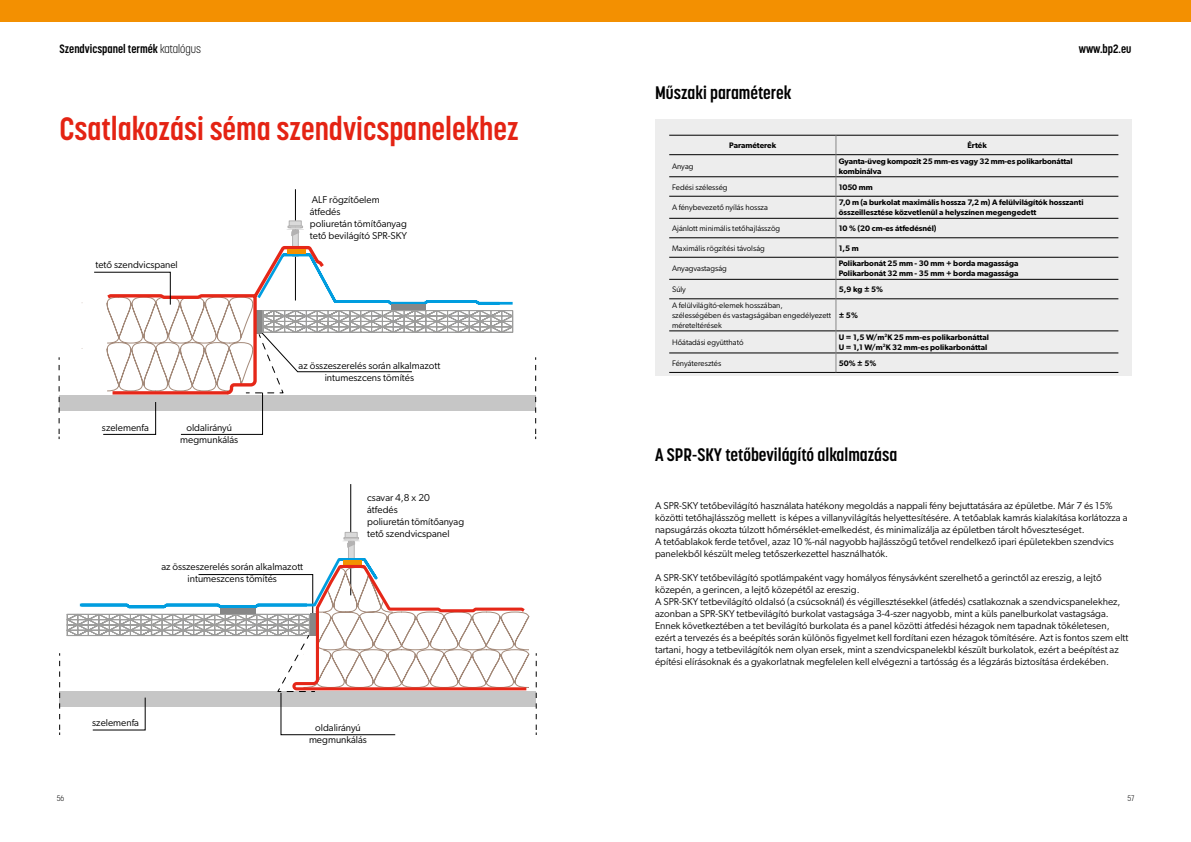
<style>
.page{position:relative;width:1191px;height:842px;background:#fff}
.page>*{position:absolute;margin:0;border:0;box-sizing:border-box;transform-origin:0 0}
.t1{font:700 32px "Korolev Condensed";color:#e42313}
.t2{font:700 18px "Korolev Condensed";color:#000}
.t3{font:700 12px "Korolev Condensed";color:#000}
.t4{font:10px/12px "Gibson";color:#0a0a0a}
.t5{font:10px/12px "Gibson";color:#000;text-align:center}
.t6{font:600 8px/10px "Gibson";color:#000}
.t7{font:8px/10px "Gibson";color:#000}
.t8{font:300 8px "Korolev Condensed";color:#000}
.s1{font-weight:300}
</style>
<div class="page">
<div style="left:0;top:0;width:1191px;height:22px;background:#f39001"></div>
<div style="left:655px;top:119px;width:476px;height:257px;background:#ededed"></div>
<hr style="left:295px;top:189px;width:1px;height:111px;background:#000">
<hr style="left:350px;top:484px;width:1px;height:111px;background:#000">
<svg style="left:289px;top:221px;width:12px;height:5px"></svg>
<svg style="left:292px;top:236px;width:6px;height:7px"></svg>
<svg style="left:287px;top:226px;width:17px;height:10px"></svg>
<div style="left:59px;top:395px;width:476px;height:15px;background:#c6c6c6"></div>
<svg style="left:59px;top:357px;width:1px;height:82px"></svg>
<svg style="left:535px;top:357px;width:1px;height:82px"></svg>
<svg style="left:81px;top:243px;width:434px;height:192px"></svg>
<svg style="left:345px;top:532px;width:12px;height:5px"></svg>
<svg style="left:348px;top:548px;width:6px;height:9px"></svg>
<svg style="left:343px;top:537px;width:17px;height:11px"></svg>
<div style="left:60px;top:691px;width:476px;height:15px;background:#c6c6c6"></div>
<svg style="left:59px;top:653px;width:1px;height:82px"></svg>
<svg style="left:536px;top:653px;width:1px;height:82px"></svg>
<svg style="left:66px;top:557px;width:464px;height:178px"></svg>
<hr style="left:669px;top:135px;width:167px;height:1px;background:#000">
<hr style="left:669px;top:155px;width:167px;height:1px;background:#000">
<hr style="left:669px;top:177px;width:167px;height:1px;background:#000">
<hr style="left:669px;top:196px;width:167px;height:1px;background:#000">
<hr style="left:669px;top:218px;width:167px;height:1px;background:#000">
<hr style="left:669px;top:238px;width:167px;height:1px;background:#000">
<hr style="left:669px;top:257px;width:167px;height:1px;background:#000">
<hr style="left:669px;top:279px;width:167px;height:1px;background:#000">
<hr style="left:669px;top:299px;width:167px;height:1px;background:#000">
<hr style="left:669px;top:331px;width:167px;height:1px;background:#000">
<hr style="left:669px;top:353px;width:167px;height:1px;background:#000">
<hr style="left:669px;top:372px;width:167px;height:1px;background:#000">
<hr style="left:836px;top:135px;width:282px;height:1px;background:#000">
<hr style="left:836px;top:155px;width:282px;height:1px;background:#000">
<hr style="left:836px;top:177px;width:282px;height:1px;background:#000">
<hr style="left:836px;top:196px;width:282px;height:1px;background:#000">
<hr style="left:836px;top:218px;width:282px;height:1px;background:#000">
<hr style="left:836px;top:238px;width:282px;height:1px;background:#000">
<hr style="left:836px;top:257px;width:282px;height:1px;background:#000">
<hr style="left:836px;top:279px;width:282px;height:1px;background:#000">
<hr style="left:836px;top:299px;width:282px;height:1px;background:#000">
<hr style="left:836px;top:331px;width:282px;height:1px;background:#000">
<hr style="left:836px;top:353px;width:282px;height:1px;background:#000">
<hr style="left:836px;top:372px;width:282px;height:1px;background:#000">
<svg style="left:835px;top:135px;width:1px;height:164px"></svg>
<hr style="left:835px;top:299px;width:1px;height:32px;background:#878787">
<svg style="left:835px;top:331px;width:1px;height:41px"></svg>
<p class="t3" style="left:60px;top:42px;width:143px">Szendvicspanel termék <span class="s1">katalógus</span></p>
<p class="t3" style="left:1078px;top:42px;width:54px">www.bp2.eu</p>
<h1 class="t1" style="left:60px;top:110px;width:460px">Csatlakozási séma szendvicspanelekhez</h1>
<p class="t5" style="left:95px;top:258px;width:84px">tető szendvicspanel</p>
<p class="t5" style="left:102px;top:421px;width:48px">szelemenfa</p>
<p class="t5" style="left:180px;top:421px;width:59px">oldalirányú megmunkálás</p>
<p class="t5" style="left:310px;top:193px;width:99px;text-align:left">ALF rögzítőelem átfedés<br>poliuretán tömítőanyag tető bevilágító SPR-SKY</p>
<p class="t5" style="left:298px;top:359px;width:143px">az összeszerelés során alkalmazott intumeszcens tömítés</p>
<p class="t5" style="left:367px;top:491px;width:98px;text-align:left">csavar 4,8 x 20<br>átfedés<br>poliuretán tömítőanyag tető szendvicspanel</p>
<p class="t5" style="left:161px;top:561px;width:143px">az összeszerelés során alkalmazott intumeszcens tömítés</p>
<p class="t5" style="left:92px;top:716px;width:48px">szelemenfa</p>
<p class="t5" style="left:309px;top:722px;width:59px">oldalirányú megmunkálás</p>
<h2 class="t2" style="left:655px;top:82px;width:138px">Műszaki paraméterek</h2>
<p class="t6" style="left:729px;top:140px;width:48px">Paraméterek</p>
<p class="t6" style="left:967px;top:140px;width:21px">Érték</p>
<p class="t7" style="left:672px;top:161px;width:23px">Anyag</p>
<p class="t6" style="left:838px;top:156px;width:235px">Gyanta-üveg kompozit 25 mm-es vagy 32 mm-es polikarbonáttal kombinálva</p>
<p class="t7" style="left:672px;top:182px;width:57px">Fedési szélesség</p>
<p class="t6" style="left:838px;top:182px;width:35px">1050 mm</p>
<p class="t7" style="left:672px;top:203px;width:97px">A fénybevezető nyílás hossza</p>
<p class="t6" style="left:838px;top:197px;width:246px">7,0 m (a burkolat maximális hossza 7,2 m) A felülvilágítók hosszanti összeillesztése közvetlenül a helyszínen megengedett</p>
<p class="t7" style="left:672px;top:223px;width:110px">Ajánlott minimális tetőhajlásszög</p>
<p class="t6" style="left:838px;top:223px;width:99px">10 % (20 cm-es átfedésnél)</p>
<p class="t7" style="left:672px;top:243px;width:94px">Maximális rögzítési távolság</p>
<p class="t6" style="left:838px;top:243px;width:21px">1,5 m</p>
<p class="t7" style="left:672px;top:264px;width:56px">Anyagvastagság</p>
<p class="t6" style="left:838px;top:259px;width:181px">Polikarbonát 25 mm - 30 mm + borda magassága<br>Polikarbonát 32 mm - 35 mm + borda magassága</p>
<p class="t7" style="left:672px;top:284px;width:15px">Súly</p>
<p class="t6" style="left:838px;top:284px;width:46px">5,9 kg ± 5%</p>
<p class="t7" style="left:672px;top:300px;width:161px">A felülvilágító-elemek hosszában, szélességében és vastagságában engedélyezett méreteltérések</p>
<p class="t6" style="left:838px;top:310px;width:21px">± 5%</p>
<p class="t7" style="left:672px;top:337px;width:73px">Hőátadási együttható</p>
<p class="t6" style="left:838px;top:332px;width:152px">U = 1,5 W/m<sup>2</sup>K 25 mm-es polikarbonáttal<br>U = 1,1 W/m<sup>2</sup>K 32 mm-es polikarbonáttal</p>
<p class="t7" style="left:672px;top:358px;width:51px">Fényáteresztés</p>
<p class="t6" style="left:838px;top:358px;width:39px">50% ± 5%</p>
<h2 class="t2" style="left:655px;top:444px;width:244px">A SPR-SKY tetőbevilágító alkalmazása</h2>
<p class="t4" style="left:655px;top:500px;width:474px">A SPR-SKY tetőbevilágító használata hatékony megoldás a nappali fény bejuttatására az épületbe. Már 7 és 15% közötti tetőhajlásszög mellett is képes a villanyvilágítás helyettesítésére. A tetőablak kamrás kialakítása korlátozza a napsugárzás okozta túlzott hőmérséklet-emelkedést, és minimalizálja az épületben tárolt hőveszteséget.<br>A tetőablakok ferde tetővel, azaz 10 %-nál nagyobb hajlásszögű tetővel rendelkező ipari épületekben szendvics panelekből készült meleg tetőszerkezettel használhatók.</p>
<p class="t4" style="left:655px;top:572px;width:475px">A SPR-SKY tetőbevilágító spotlámpaként vagy homályos fénysávként szerelhető a gerinctől az ereszig, a lejtő közepén, a gerincen, a lejtő közepétől az ereszig.<br>A SPR-SKY tetbevilágító oldalsó (a csúcsoknál) és végillesztésekkel (átfedés) csatlakoznak a szendvicspanelekhez, azonban a SPR-SKY tetbevilágító burkolat vastagsága 3-4-szer nagyobb, mint a küls panelburkolat vastagsága.<br>Ennek következtében a tet bevilágító burkolata és a panel közötti átfedési hézagok nem tapadnak tökéletesen, ezért a tervezés és a beépítés során különös figyelmet kell fordítani ezen hézagok tömítésére. Azt is fontos szem eltt tartani, hogy a tetbevilágítók nem olyan ersek, mint a szendvicspanelekbl készült burkolatok, ezért a beépítést az építési elírásoknak és a gyakorlatnak megfelelen kell elvégezni a tartósság és a légzárás biztosítása érdekében.</p>
<p class="t8" style="left:57px;top:794px;width:9px">56</p>
<p class="t8" style="left:1127px;top:794px;width:8px">57</p>
</div>
